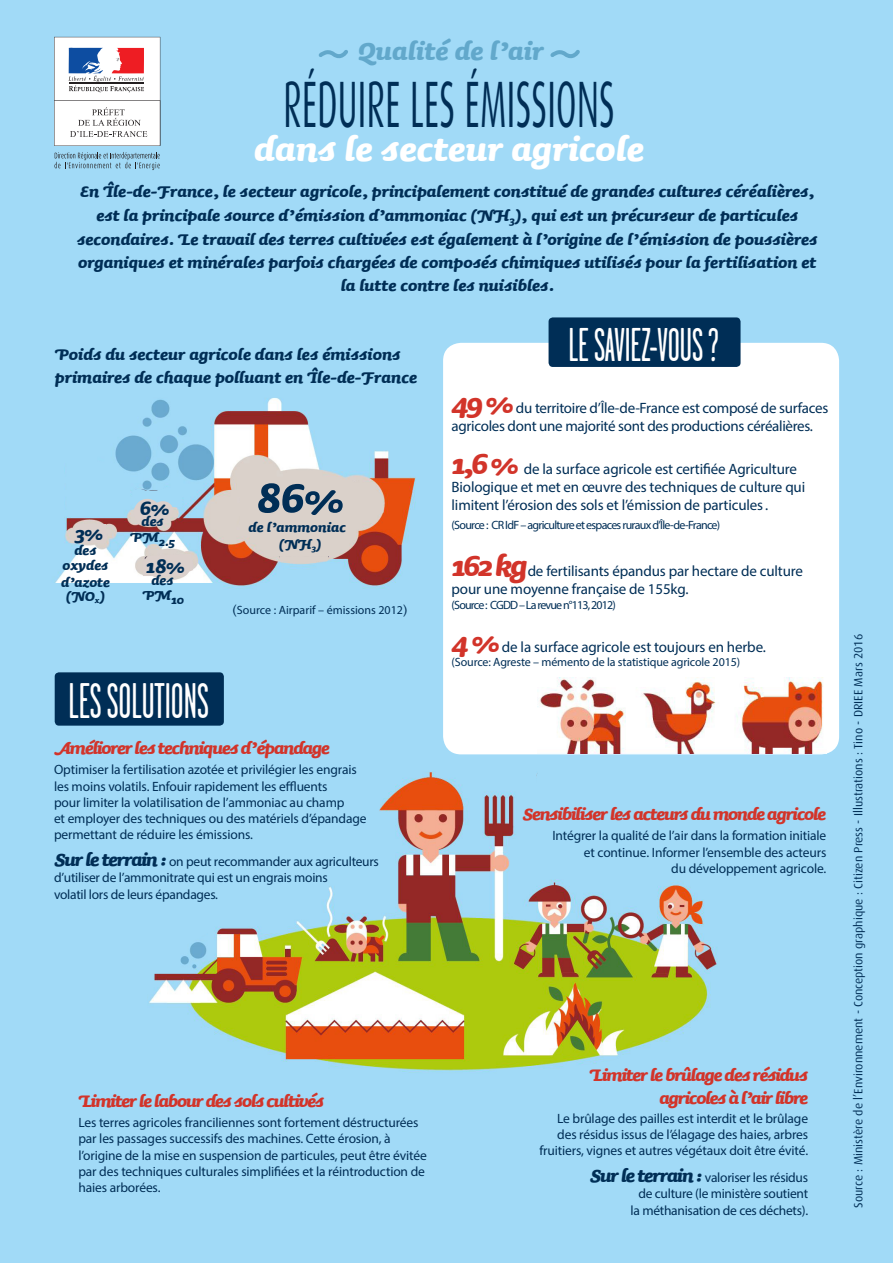
<style>
.page{position:relative;width:893px;height:1263px;background:#a1daf7}
.page>*{position:absolute;margin:0;border:0;box-sizing:border-box;transform-origin:0 0}
.t1{font:65.7px "Dax OT";letter-spacing:.01em;color:#002e56;scale:.51 1}
.t2{font:51px "Sauna Bold Italic Swash";color:#002e56}
.t3{font:49.8px "Garage Gothic";color:#fff;scale:.86 1}
.t4{font:47.25px "Garage Gothic";color:#fff;scale:.86 1}
.t5{font:42px "Sauna Bold Italic Swash";color:#fff}
.t6{font:36px "Sauna Bold Italic Swash";letter-spacing:-.06em;color:#d2342a}
.t7{font:31.5px "Sauna Bold Italic Swash";color:#62a8cb}
.t8{font:24px "Sauna Bold Italic Swash";color:#002e56}
.t9{font:21px "Sauna Bold Italic Swash";letter-spacing:-.05em;color:#d2342a}
.t10{font:19.5px/23.5px "Sauna Bold Italic Swash";color:#002e56;text-align:center}
.t11{font:16.5px/14.1px "Sauna Bold Italic Swash";color:#002e56;text-align:center}
.t12{font:15px/18px "Myriad Pro";letter-spacing:-.01em;color:#002e56}
.t13{font:14.85px "Sauna Bold Italic Swash";color:#002e56}
.t14{font:13.5px/16.2px "Myriad Pro";letter-spacing:-.01em;color:#002e56}
.t15{font:12px "Dax OT";color:#002e56}
.t16{font:12px "Myriad Pro";letter-spacing:-.06em;color:#002e56}
.t17{font:12px "Myriad Pro";letter-spacing:-.02em;color:#002e56}
.t18{font:12px "Myriad Pro";color:#002e56}
.t19{font:12px "Myriad Pro";letter-spacing:-.07em;color:#002e56}
.s1{font-family:"Dax OT"}
.s2{font-family:"Sauna Bold Italic Swash";font-size:22.5px}
</style>
<div class="page">
<svg style="left:54px;top:37px;width:107px;height:109px;background:#ded7dc"></svg>
<svg style="left:54px;top:152px;width:106px;height:18px"></svg>
<img style="left:55px;top:398px;width:361px;height:191px">
<svg style="left:318px;top:50px;width:30px;height:9px"></svg>
<svg style="left:550px;top:50px;width:30px;height:8px"></svg>
<div style="left:55px;top:672px;width:169px;height:54px;background:#002e56;border-radius:4px"></div>
<div style="left:443px;top:343px;width:396px;height:411px;background:#fff;border-radius:18px"></div>
<svg style="left:132px;top:487px;width:50px;height:20px"></svg>
<div style="left:134px;top:499px;width:27px;height:27px;background:#dbd0cc;border-radius:50%"></div>
<div style="left:153px;top:501px;width:20px;height:18px;background:#dbd0cc;border-radius:50%"></div>
<div style="left:75px;top:525px;width:31px;height:18px;background:#dbd0cc"></div>
<svg style="left:143px;top:554px;width:50px;height:22px"></svg>
<div style="left:240px;top:477px;width:95px;height:54px;background:#dad1ca"></div>
<div style="left:249px;top:480px;width:103px;height:37px;background:#dad1ca"></div>
<svg style="left:241px;top:482px;width:143px;height:79px"></svg>
<div style="left:549px;top:317px;width:191px;height:50px;background:#002e56;border-radius:4px"></div>
<img style="left:537px;top:678px;width:289px;height:76px">
<img style="left:149px;top:771px;width:569px;height:302px">
<div style="left:49px;top:583px;width:169px;height:20px;background:#a1daf7"></div>
<svg style="left:66px;top:459px;width:57px;height:52px"></svg>
<p class="t7" style="left:358px;top:31px;width:188px">Qualité de l’air</p>
<p class="t1" style="left:284px;top:67px;width:651px">RÉDUIRE LES ÉMISSIONS</p>
<p class="t5" style="left:254px;top:123px;width:391px">dans le secteur agricole</p>
<p class="t10" style="left:77px;top:179px;width:742px">En Île-de-France, le secteur agricole, principalement constitué de grandes cultures céréalières, est la principale source d’émission d’ammoniac (NH<sub>3</sub>), qui est un précurseur de particules secondaires. Le travail des terres cultivées est également à l’origine de l’émission de poussières organiques et minérales parfois chargées de composés chimiques utilisés pour la fertilisation et la lutte contre les nuisibles.</p>
<p class="t10" style="left:55px;top:341px;width:347px">Poids du secteur agricole dans les émissions</p>
<p class="t10" style="left:55px;top:365px;width:364px">primaires de chaque polluant en Île-de-France</p>
<p class="t8" style="left:75px;top:518px;width:30px">3%</p>
<p class="t11" style="left:74px;top:542px;width:24px">des</p>
<p class="t11" style="left:63px;top:557px;width:47px">oxydes</p>
<p class="t11" style="left:61px;top:574px;width:50px">d’azote</p>
<p class="t11" style="left:66px;top:588px;width:41px">(NO<sub>x</sub>)</p>
<p class="t8" style="left:140px;top:493px;width:31px">6%</p>
<p class="t11" style="left:142px;top:514px;width:24px">des</p>
<p class="t13" style="left:130px;top:532px;width:47px"><sup>PM</sup>2.5</p>
<p class="t8" style="left:146px;top:551px;width:40px">18%</p>
<p class="t11" style="left:142px;top:573px;width:43px">des<br>PM<sub>10</sub></p>
<p class="t2" style="left:257px;top:466px;width:88px">86%</p>
<p class="t11" style="left:249px;top:519px;width:99px">de l’ammoniac</p>
<p class="t11" style="left:279px;top:536px;width:45px">(NH<sub>3</sub>)</p>
<p class="t18" style="left:232px;top:602px;width:176px"><span class="s1">(</span>Source : Airparif – émissions 2012<span class="s1">)</span></p>
<p class="t3" style="left:69px;top:670px;width:165px">LES SOLUTIONS</p>
<p class="t9" style="left:54px;top:735px;width:277px">Améliorer les techniques d’épandage</p>
<p class="t14" style="left:54px;top:762px;width:304px">Optimiser la fertilisation azotée et privilégier les engrais</p>
<p class="t14" style="left:54px;top:778px;width:275px">les moins volatils. Enfouir rapidement les effluents</p>
<p class="t14" style="left:54px;top:794px;width:292px">pour limiter la volatilisation de l’ammoniac au champ</p>
<p class="t14" style="left:54px;top:810px;width:314px">et employer des techniques ou des matériels d’épandage permettant de réduire les émissions.</p>
<p class="t14" style="left:54px;top:853px;width:326px"><span class="s2">Sur le terrain :</span> on peut recommander aux agriculteurs d’utiliser de l’ammonitrate qui est un engrais moins</p>
<p class="t14" style="left:54px;top:886px;width:166px">volatil lors de leurs épandages.</p>
<p class="t4" style="left:568px;top:315px;width:177px">LE SAVIEZ-VOUS ?</p>
<p class="t6" style="left:452px;top:380px;width:63px">49%</p>
<p class="t12" style="left:452px;top:399px;width:378px;text-indent:64px">du territoire d’Île-de-France est composé de surfaces agricoles dont une majorité sont des productions céréalières.</p>
<p class="t6" style="left:452px;top:441px;width:69px">1,6%</p>
<p class="t12" style="left:452px;top:460px;width:355px;text-indent:72px">de la surface agricole est certifiée Agriculture<br>Biologique et met en œuvre des techniques de culture qui limitent l’érosion des sols et l’émission de particules .</p>
<p class="t16" style="left:452px;top:517px;width:270px">(Source : CR IdF – agriculture et espaces ruraux d’Île-de-France)</p>
<p class="t6" style="left:452px;top:543px;width:77px">162 kg</p>
<p class="t12" style="left:452px;top:562px;width:353px;text-indent:76px">de fertilisants épandus par hectare de culture pour une moyenne française de 155kg.</p>
<p class="t19" style="left:452px;top:597px;width:166px">(Source : CGDD – La revue n°113, 2012)</p>
<p class="t6" style="left:452px;top:619px;width:49px">4%</p>
<p class="t12" style="left:502px;top:638px;width:266px">de la surface agricole est toujours en herbe.</p>
<p class="t17" style="left:452px;top:655px;width:290px">(Source: Agreste – mémento de la statistique agricole 2015)</p>
<p class="t9" style="left:522px;top:801px;width:305px">Sensibiliser les acteurs du monde agricole</p>
<p class="t14" style="left:552px;top:827px;width:275px">Intégrer la qualité de l’air dans la formation initiale</p>
<p class="t14" style="left:584px;top:844px;width:244px">et continue. Informer l’ensemble des acteurs</p>
<p class="t14" style="left:671px;top:860px;width:157px">du développement agricole.</p>
<p class="t9" style="left:78px;top:1088px;width:247px">Limiter le labour des sols cultivés</p>
<p class="t14" style="left:78px;top:1114px;width:350px">Les terres agricoles franciliennes sont fortement déstructurées par les passages successifs des machines. Cette érosion, à l’origine de la mise en suspension de particules, peut être évitée par des techniques culturales simplifiées et la réintroduction de haies arborées.</p>
<p class="t9" style="left:590px;top:1062px;width:220px">Limiter le brûlage des résidus</p>
<p class="t9" style="left:659px;top:1084px;width:150px">agricoles à l’air libre</p>
<p class="t14" style="left:557px;top:1110px;width:253px">Le brûlage des pailles est interdit et le brûlage</p>
<p class="t14" style="left:557px;top:1126px;width:252px">des résidus issus de l’élagage des haies, arbres</p>
<p class="t14" style="left:539px;top:1142px;width:270px">fruitiers, vignes et autres végétaux doit être évité.</p>
<p class="t14" style="left:590px;top:1169px;width:220px"><span class="s2">Sur le terrain :</span> valoriser les résidus</p>
<p class="t14" style="left:638px;top:1185px;width:171px">de culture (le ministère soutient</p>
<p class="t14" style="left:631px;top:1202px;width:179px">la méthanisation de ces déchets).</p>
<p class="t15" style="left:852px;top:1208px;width:575px;rotate:-90deg">Source : Ministère de l’Environnement - Conception graphique : Citizen Press - Illustrations : Tino - DRIEE Mars 2016</p>
</div>
